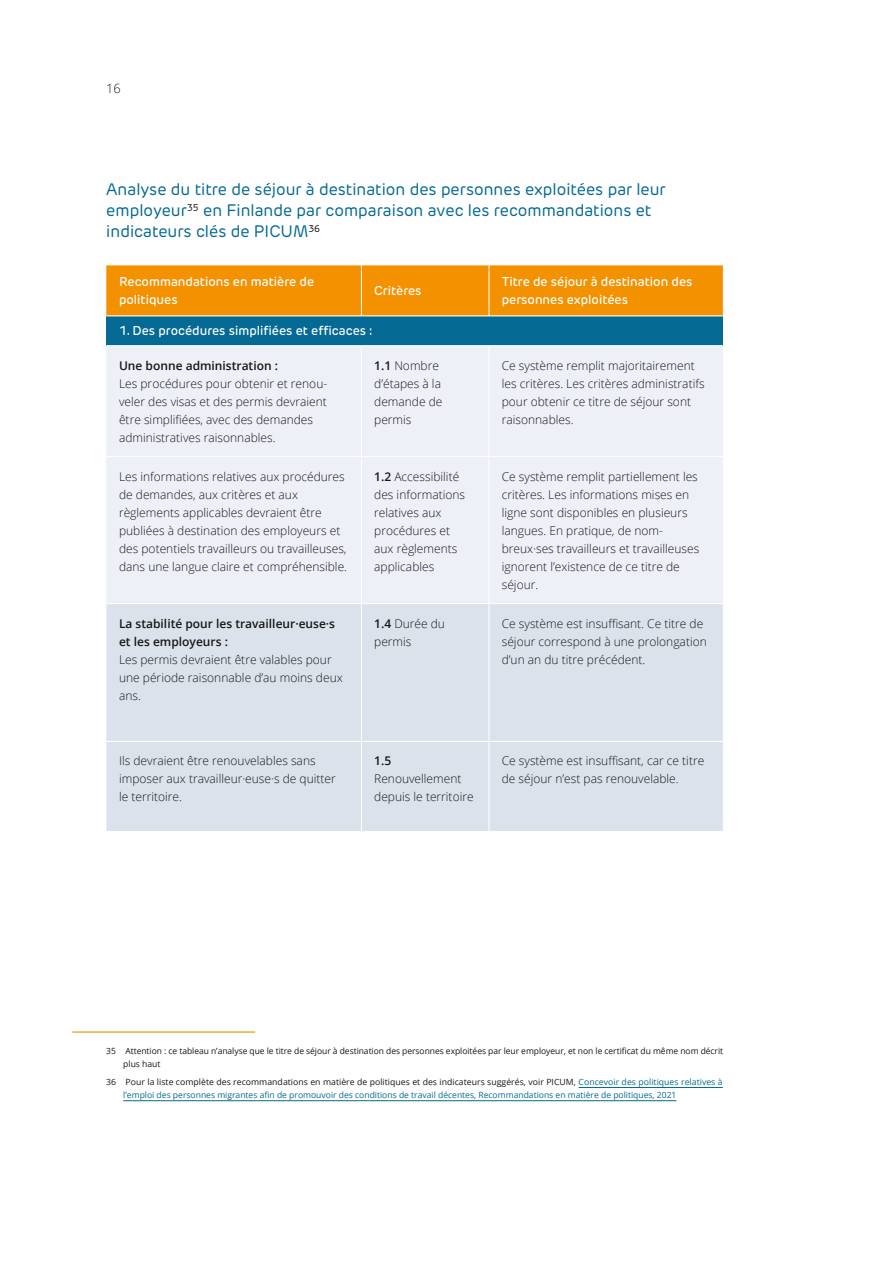
<style>
.page{position:relative;width:893px;height:1263px;background:#fff}
.page>*{position:absolute;margin:0;border:0;box-sizing:border-box;transform-origin:0 0}
.t1{font:16.5px/21px "New Rubrik Edge";color:#046a93}
.t2{font:500 12.75px/18px "New Rubrik Edge";color:#fff}
.t3{font:300 12.75px "Open Sans";color:#181716}
.t4{font:300 12px/18px "Open Sans";color:#181716}
.t5{font:600 12px/18px "Open Sans";color:#181716}
.t6{font:8.55px/13.2px "Open Sans";letter-spacing:.005em;color:#046a93}
.t7{font:8.55px/13.2px "Open Sans";color:#181716}
.s1{font-weight:600}
.s2{color:#181716}
</style>
<div class="page">
<hr style="left:72px;top:1031px;width:183px;height:2px;background:#f39100">
<hr style="left:578px;top:1087px;width:145px;height:1px;background:#046a93">
<hr style="left:123px;top:1100px;width:553px;height:1px;background:#046a93">
<div style="left:106px;top:265px;width:617px;height:50px;background:#f39100"></div>
<div style="left:106px;top:316px;width:617px;height:30px;background:#046a93"></div>
<div style="left:106px;top:346px;width:617px;height:257px;background:#edf0f6"></div>
<div style="left:106px;top:604px;width:617px;height:227px;background:#dce2ec"></div>
<hr style="left:106px;top:345px;width:255px;height:1px;background:#fff">
<hr style="left:361px;top:345px;width:128px;height:1px;background:#fff">
<hr style="left:361px;top:346px;width:1px;height:110px;background:#fff">
<hr style="left:489px;top:345px;width:234px;height:1px;background:#fff">
<hr style="left:488px;top:346px;width:2px;height:110px;background:#fff">
<hr style="left:106px;top:456px;width:255px;height:1px;background:#fff">
<hr style="left:361px;top:456px;width:128px;height:1px;background:#fff">
<hr style="left:361px;top:457px;width:1px;height:146px;background:#fff">
<hr style="left:489px;top:456px;width:234px;height:1px;background:#fff">
<hr style="left:488px;top:457px;width:2px;height:146px;background:#fff">
<hr style="left:361px;top:604px;width:1px;height:137px;background:#fff">
<hr style="left:488px;top:604px;width:2px;height:137px;background:#fff">
<hr style="left:106px;top:741px;width:255px;height:1px;background:#fff">
<hr style="left:361px;top:741px;width:128px;height:1px;background:#fff">
<hr style="left:361px;top:742px;width:1px;height:89px;background:#fff">
<hr style="left:489px;top:741px;width:234px;height:1px;background:#fff">
<hr style="left:488px;top:742px;width:2px;height:89px;background:#fff">
<hr style="left:361px;top:265px;width:1px;height:50px;background:#fff">
<hr style="left:488px;top:265px;width:2px;height:50px;background:#fff">
<p class="t3" style="left:106px;top:79px;width:16px">16</p>
<h1 class="t1" style="left:106px;top:179px;width:561px">Analyse du titre de séjour à destination des personnes exploitées par leur employeur<sup>35</sup> en Finlande par comparaison avec les recommandations et indicateurs clés de PICUM<sup>36</sup></h1>
<p class="t2" style="left:119px;top:272px;width:197px">Recommandations en matière de politiques</p>
<p class="t2" style="left:374px;top:281px;width:49px">Critères</p>
<p class="t2" style="left:502px;top:272px;width:192px">Titre de séjour à destination des personnes exploitées</p>
<p class="t2" style="left:119px;top:322px;width:255px">1. Des procédures simplifiées et efficaces :</p>
<p class="t5" style="left:119px;top:356px;width:160px">Une bonne administration :</p>
<p class="t4" style="left:119px;top:374px;width:210px">Les procédures pour obtenir et renou&shy;veler des visas et des permis devraient être simplifiées, avec des demandes administratives raisonnables.</p>
<p class="t4" style="left:374px;top:356px;width:70px"><span class="s1">1.1</span> Nombre d’étapes à la demande de permis</p>
<p class="t4" style="left:502px;top:356px;width:204px">Ce système remplit majoritairement les critères. Les critères administratifs pour obtenir ce titre de séjour sont raisonnables.</p>
<p class="t4" style="left:119px;top:467px;width:230px">Les informations relatives aux procédures de demandes, aux critères et aux règlements applicables devraient être publiées à destination des employeurs et des potentiels travailleurs ou travailleuses, dans une langue claire et compréhensible.</p>
<p class="t4" style="left:374px;top:467px;width:92px"><span class="s1">1.2</span> Accessibilité des informations relatives aux procédures et aux règlements applicables</p>
<p class="t4" style="left:502px;top:467px;width:199px">Ce système remplit partiellement les critères. Les informations mises en ligne sont disponibles en plusieurs langues. En pratique, de nom&shy;breux·ses travailleurs et travailleuses ignorent l’existence de ce titre de séjour.</p>
<p class="t5" style="left:119px;top:614px;width:218px">La stabilité pour les travailleur·euse·s et les employeurs :</p>
<p class="t4" style="left:119px;top:650px;width:225px">Les permis devraient être valables pour une période raisonnable d’au moins deux ans.</p>
<p class="t4" style="left:374px;top:614px;width:72px"><span class="s1">1.4</span> Durée du permis</p>
<p class="t4" style="left:502px;top:614px;width:207px">Ce système est insuffisant. Ce titre de séjour correspond à une prolongation d’un an du titre précédent.</p>
<p class="t4" style="left:119px;top:752px;width:218px">Ils devraient être renouvelables sans imposer aux travailleur·euse·s de quitter le territoire.</p>
<p class="t5" style="left:374px;top:752px;width:19px">1.5</p>
<p class="t4" style="left:374px;top:770px;width:101px">Renouvellement depuis le territoire</p>
<p class="t4" style="left:502px;top:752px;width:204px">Ce système est insuffisant, car ce titre de séjour n’est pas renouvelable.</p>
<p class="t7" style="left:123px;top:1044px;width:601px;text-indent:-17px">35 Attention : ce tableau n’analyse que le titre de séjour à destination des personnes exploitées par leur employeur, et non le certificat du même nom décrit plus haut</p>
<p class="t6" style="left:123px;top:1075px;width:601px;text-indent:-17px"><span class="s2">36 Pour la liste complète des recommandations en matière de politiques et des indicateurs suggérés, voir PICUM,</span> Concevoir des politiques relatives à l’emploi des personnes migrantes afin de promouvoir des conditions de travail décentes, Recommandations en matière de politiques, 2021</p>
</div>
